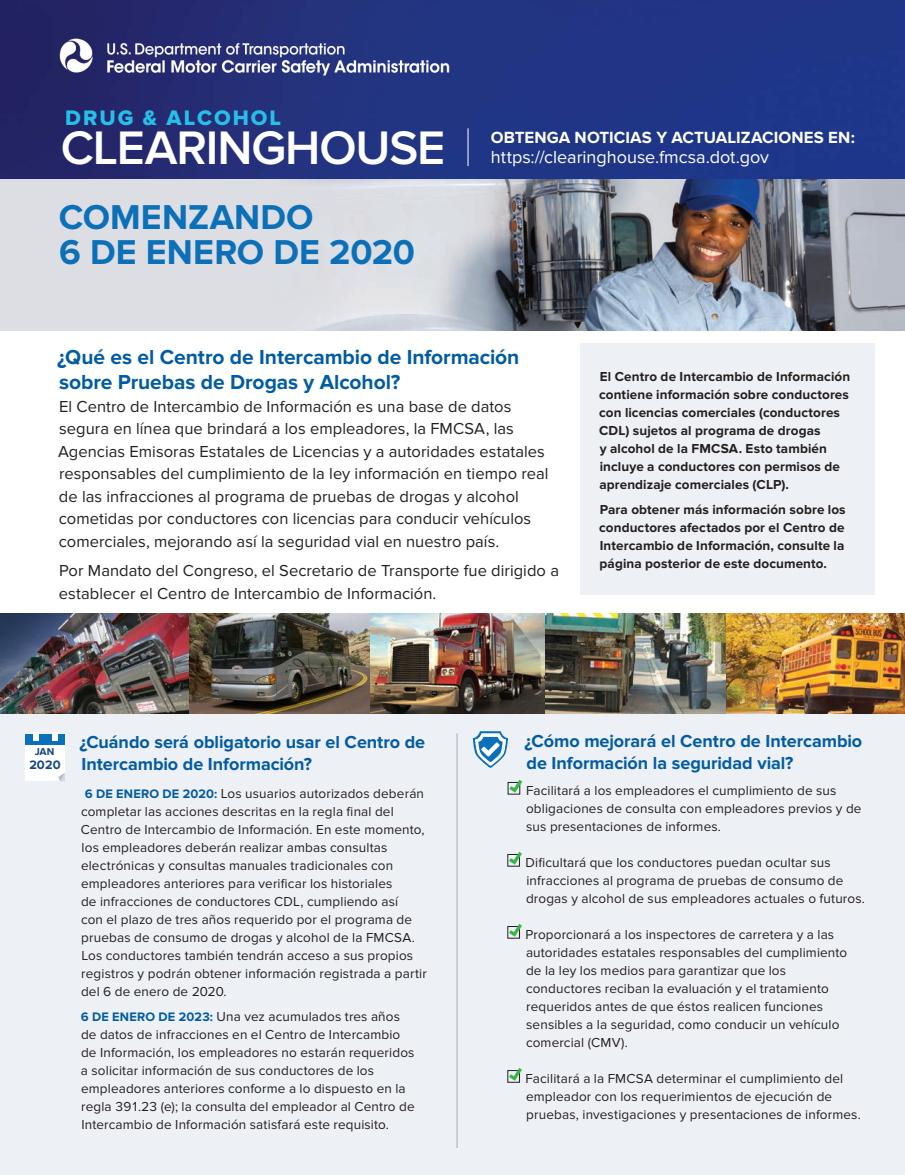
<style>
.page{position:relative;width:905px;height:1175px;background:#fff}
.page>*{position:absolute;margin:0;border:0;box-sizing:border-box;transform-origin:0 0}
.t1{font:600 48.75px "Proxima Nova";letter-spacing:-.025em;color:#fff}
.BT{font:700 35.7px "Proxima Nova";color:#0c70b9}
.t2{font:21.75px "Proxima Nova Extrabld";letter-spacing:.09em;color:#26bfea}
.SA{font:700 21px/25.2px "Proxima Nova";letter-spacing:-.005em;color:#015ca3}
.SA-2{font:700 18px/22.5px "Proxima Nova";letter-spacing:-.005em;color:#015ca3}
.t3{font:18px "Proxima Nova";color:#fff}
.t4{font:700 16.8px "Proxima Nova";letter-spacing:.005em;color:#fff}
.SA-3{font:16.5px/22.5px "Proxima Nova";letter-spacing:.005em;color:#231f20}
.BT-2{font:13.5px/18px "Proxima Nova";letter-spacing:.01em;color:#231f20}
.SA-4{font:13.5px/18px "Proxima Nova";letter-spacing:.01em;color:#231f20}
.SA-5{font:700 13.5px/18px "Proxima Nova";letter-spacing:.01em;color:#231f20}
.SB{font:700 12.75px "Proxima Nova";color:#16487c}
.SB-2{font:700 10.35px "Proxima Nova";color:#16487c}
.s1{font-weight:700;font-size:12.75px;color:#015ca3}
</style>
<div class="page">
<div style="left:0;top:175px;width:904px;height:155px;background:#dcdee3"></div>
<img style="left:272px;top:178px;width:632px;height:152px">
<img style="left:0;top:0;width:904px;height:178px">
<img style="left:0;top:613px;width:364px;height:101px">
<img style="left:364px;top:613px;width:181px;height:101px">
<img style="left:725px;top:613px;width:179px;height:101px">
<img style="left:545px;top:613px;width:180px;height:101px">
<div style="left:580px;top:343px;width:295px;height:251px;background:#edf0f4"></div>
<div style="left:0;top:714px;width:904px;height:460px;background:#edf0f4"></div>
<svg style="left:509px;top:779px;width:13px;height:13px"></svg>
<svg style="left:509px;top:852px;width:13px;height:12px"></svg>
<svg style="left:509px;top:924px;width:13px;height:12px"></svg>
<svg style="left:509px;top:1068px;width:13px;height:12px"></svg>
<hr style="left:456px;top:733px;width:1px;height:414px;background:#abaab0">
<svg style="left:473px;top:731px;width:35px;height:37px"></svg>
<div style="left:25px;top:734px;width:40px;height:47px;background:#fff"></div>
<div style="left:25px;top:734px;width:40px;height:10px;background:#0c70b9"></div>
<div style="left:34px;top:732px;width:5px;height:8px;background:#fff"></div>
<div style="left:53px;top:732px;width:5px;height:8px;background:#fff"></div>
<svg style="left:58px;top:773px;width:7px;height:8px"></svg>
<hr style="left:467px;top:128px;width:1px;height:38px;background:#fff">
<img style="left:57px;top:37px;width:399px;height:42px">
<p class="t2" style="left:65px;top:106px;width:217px">DRUG &amp; ALCOHOL</p>
<p class="t1" style="left:61px;top:119px;width:386px">CLEARINGHOUSE</p>
<p class="t4" style="left:490px;top:128px;width:365px">OBTENGA NOTICIAS Y ACTUALIZACIONES EN:</p>
<p class="t3" style="left:491px;top:147px;width:279px">https://clearinghouse.fmcsa.dot.gov</p>
<p class="BT" style="left:59px;top:196px;width:256px">COMENZANDO</p>
<p class="BT" style="left:59px;top:232px;width:357px">6 DE ENERO DE 2020</p>
<p class="SA" style="left:57px;top:345px;width:463px">¿Qué es el Centro de Intercambio de Información sobre Pruebas de Drogas y Alcohol?</p>
<p class="SA-3" style="left:58px;top:395px;width:492px">El Centro de Intercambio de Información es una base de datos segura en línea que brindará a los empleadores, la FMCSA, las Agencias Emisoras Estatales de Licencias y a autoridades estatales responsables del cumplimiento de la ley información en tiempo real de las infracciones al programa de pruebas de drogas y alcohol cometidas por conductores con licencias para conducir vehículos comerciales, mejorando así la seguridad vial en nuestro país.</p>
<p class="SA-3" style="left:59px;top:559px;width:501px">Por Mandato del Congreso, el Secretario de Transporte fue dirigido a establecer el Centro de Intercambio de Información.</p>
<p class="SA-5" style="left:599px;top:368px;width:252px">El Centro de Intercambio de Información contiene información sobre conductores con licencias comerciales (conductores CDL) sujetos al programa de drogas<br>y alcohol de la FMCSA. Esto también incluye a conductores con permisos de aprendizaje comerciales (CLP).</p>
<p class="SA-5" style="left:599px;top:500px;width:248px;text-align:justify">Para obtener más información sobre los conductores afectados por el Centro de Intercambio de Información, consulte la página posterior de este documento.</p>
<p class="SB-2" style="left:35px;top:746px;width:21px">JAN</p>
<p class="SB" style="left:29px;top:757px;width:33px">2020</p>
<p class="SA-2" style="left:79px;top:731px;width:347px">¿Cuándo será obligatorio usar el Centro de<br>Intercambio de Información?</p>
<p class="SA-4" style="left:81px;top:784px;width:348px;text-indent:4px"><span class="s1">6 DE ENERO DE 2020:</span> Los usuarios autorizados deberán completar las acciones descritas en la regla final del Centro de Intercambio de Información. En este momento, los empleadores deberán realizar ambas consultas electrónicas y consultas manuales tradicionales con empleadores anteriores para verificar los historiales<br>de infracciones de conductores CDL, cumpliendo así<br>con el plazo de tres años requerido por el programa de pruebas de consumo de drogas y alcohol de la FMCSA.<br>Los conductores también tendrán acceso a sus propios registros y podrán obtener información registrada a partir del 6 de enero de 2020.</p>
<p class="BT-2" style="left:81px;top:1007px;width:335px"><span class="s1">6 DE ENERO DE 2023:</span> Una vez acumulados tres años de datos de infracciones en el Centro de Intercambio de Información, los empleadores no estarán requeridos a solicitar información de sus conductores de los empleadores anteriores conforme a lo dispuesto en la regla 391.23 (e); la consulta del empleador al Centro de Intercambio de Información satisfará este requisito.</p>
<p class="SA-2" style="left:524px;top:729px;width:339px">¿Cómo mejorará el Centro de Intercambio de Información la seguridad vial?</p>
<p class="BT-2" style="left:526px;top:781px;width:337px">Facilitará a los empleadores el cumplimiento de sus obligaciones de consulta con empleadores previos y de sus presentaciones de informes.</p>
<p class="BT-2" style="left:525px;top:853px;width:341px">Dificultará que los conductores puedan ocultar sus infracciones al programa de pruebas de consumo de drogas y alcohol de sus empleadores actuales o futuros.</p>
<p class="BT-2" style="left:525px;top:925px;width:323px">Proporcionará a los inspectores de carretera y a las autoridades estatales responsables del cumplimiento de la ley los medios para garantizar que los conductores reciban la evaluación y el tratamiento requeridos antes de que éstos realicen funciones sensibles a la seguridad, como conducir un vehículo comercial (CMV).</p>
<p class="BT-2" style="left:525px;top:1069px;width:337px">Facilitará a la FMCSA determinar el cumplimiento del empleador con los requerimientos de ejecución de pruebas, investigaciones y presentaciones de informes.</p>
</div>
